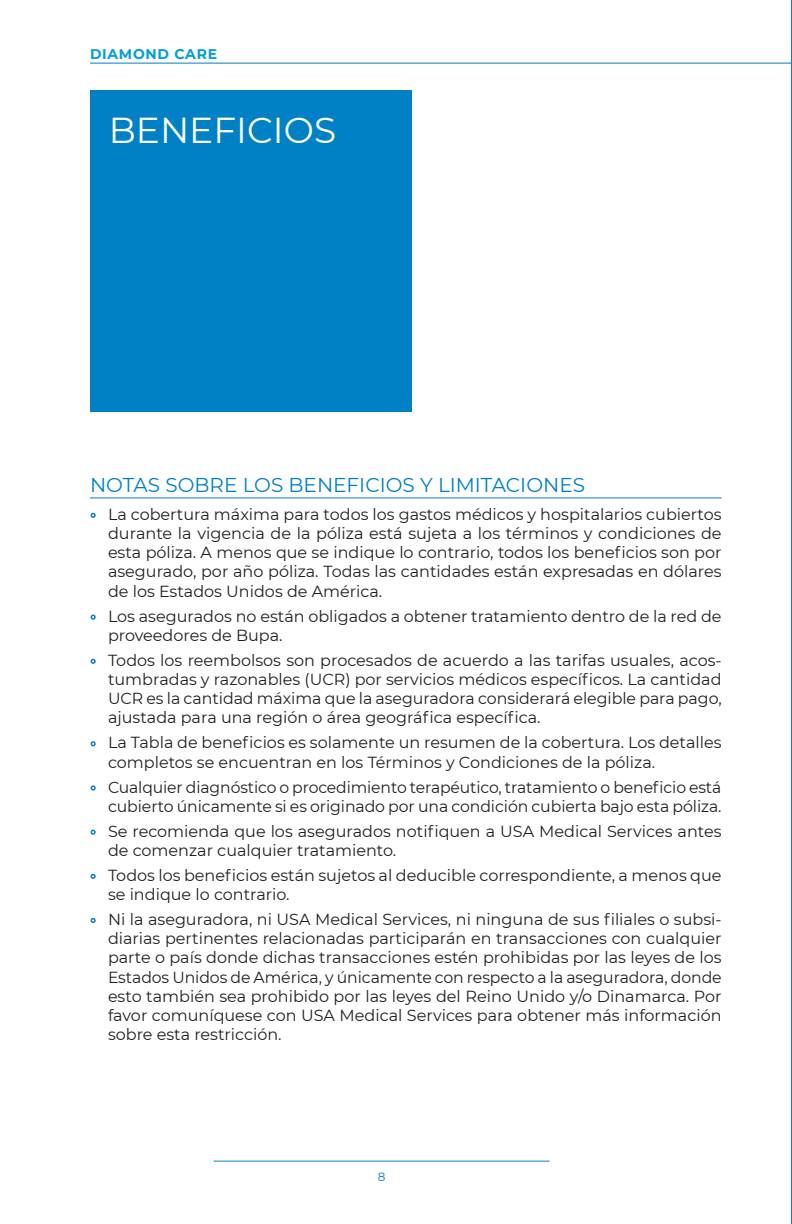
<style>
.page{position:relative;width:792px;height:1224px;background:#fff}
.page>*{position:absolute;margin:0;border:0;box-sizing:border-box;transform-origin:0 0}
.t1{font:36px "Montserrat";color:#fff}
.t2{font:20px "Montserrat";color:#0080c5}
.t3{font:16px/19.2px "Montserrat";color:#231f20}
.t4{font:700 14px "Montserrat";letter-spacing:.05em;color:#009fd8}
.t5{font:12px "Montserrat";color:#0080c5}
.s1{font-weight:500;font-size:20px;color:#0080c5}
</style>
<div class="page">
<hr style="left:90px;top:63px;width:702px;height:1px;background:#0080c5">
<hr style="left:214px;top:1161px;width:336px;height:1px;background:#0080c5">
<hr style="left:90px;top:497px;width:632px;height:1px;background:#0080c5">
<div style="left:91px;top:90px;width:321px;height:321px;background:#0080c5"></div>
<hr style="left:791px;top:0;width:1px;height:1224px;background:#0080c5">
<p class="t4" style="left:90px;top:43px;width:129px">DIAMOND CARE</p>
<h1 class="t1" style="left:109px;top:105px;width:229px">BENEFICIOS</h1>
<p class="t2" style="left:90px;top:471px;width:497px">NOTAS SOBRE LOS BENEFICIOS Y LIMITACIONES</p>
<p class="t3" style="left:108px;top:504px;width:615px;text-align:justify;text-indent:-18px"><span class="s1">•</span> La cobertura máxima para todos los gastos médicos y hospitalarios cubiertos durante la vigencia de la póliza está sujeta a los términos y condiciones de esta póliza. A menos que se indique lo contrario, todos los beneficios son por asegurado, por año póliza. Todas las cantidades están expresadas en dólares de los Estados Unidos de América.</p>
<p class="t3" style="left:108px;top:606px;width:615px;text-indent:-18px"><span class="s1">•</span> Los asegurados no están obligados a obtener tratamiento dentro de la red de proveedores de Bupa.</p>
<p class="t3" style="left:108px;top:650px;width:615px;text-align:justify;text-indent:-18px"><span class="s1">•</span> Todos los reembolsos son procesados de acuerdo a las tarifas usuales, acos&shy;tumbradas y razonables (UCR) por servicios médicos específicos. La cantidad UCR es la cantidad máxima que la aseguradora considerará elegible para pago, ajustada para una región o área geográfica específica.</p>
<p class="t3" style="left:108px;top:733px;width:615px;text-indent:-18px"><span class="s1">•</span> La Tabla de beneficios es solamente un resumen de la cobertura. Los detalles completos se encuentran en los Términos y Condiciones de la póliza.</p>
<p class="t3" style="left:90px;top:777px;width:633px;text-align:right"><span class="s1">•</span> Cualquier diagnóstico o procedimiento terapéutico, tratamiento o beneficio está cubierto únicamente si es originado por una condición cubierta bajo esta póliza.</p>
<p class="t3" style="left:108px;top:821px;width:615px;text-indent:-18px"><span class="s1">•</span> Se recomienda que los asegurados notifiquen a USA Medical Services antes de comenzar cualquier tratamiento.</p>
<p class="t3" style="left:108px;top:865px;width:615px;text-indent:-18px"><span class="s1">•</span> Todos los beneficios están sujetos al deducible correspondiente, a menos que se indique lo contrario.</p>
<p class="t3" style="left:108px;top:909px;width:615px;text-align:justify;text-indent:-18px"><span class="s1">•</span> Ni la aseguradora, ni USA Medical Services, ni ninguna de sus filiales o subsi&shy;diarias pertinentes relacionadas participarán en transacciones con cualquier parte o país donde dichas transacciones estén prohibidas por las leyes de los Estados Unidos de América, y únicamente con respecto a la aseguradora, donde esto también sea prohibido por las leyes del Reino Unido y/o Dinamarca. Por favor comuníquese con USA Medical Services para obtener más información sobre esta restricción.</p>
<p class="t5" style="left:378px;top:1169px;width:9px">8</p>
</div>
